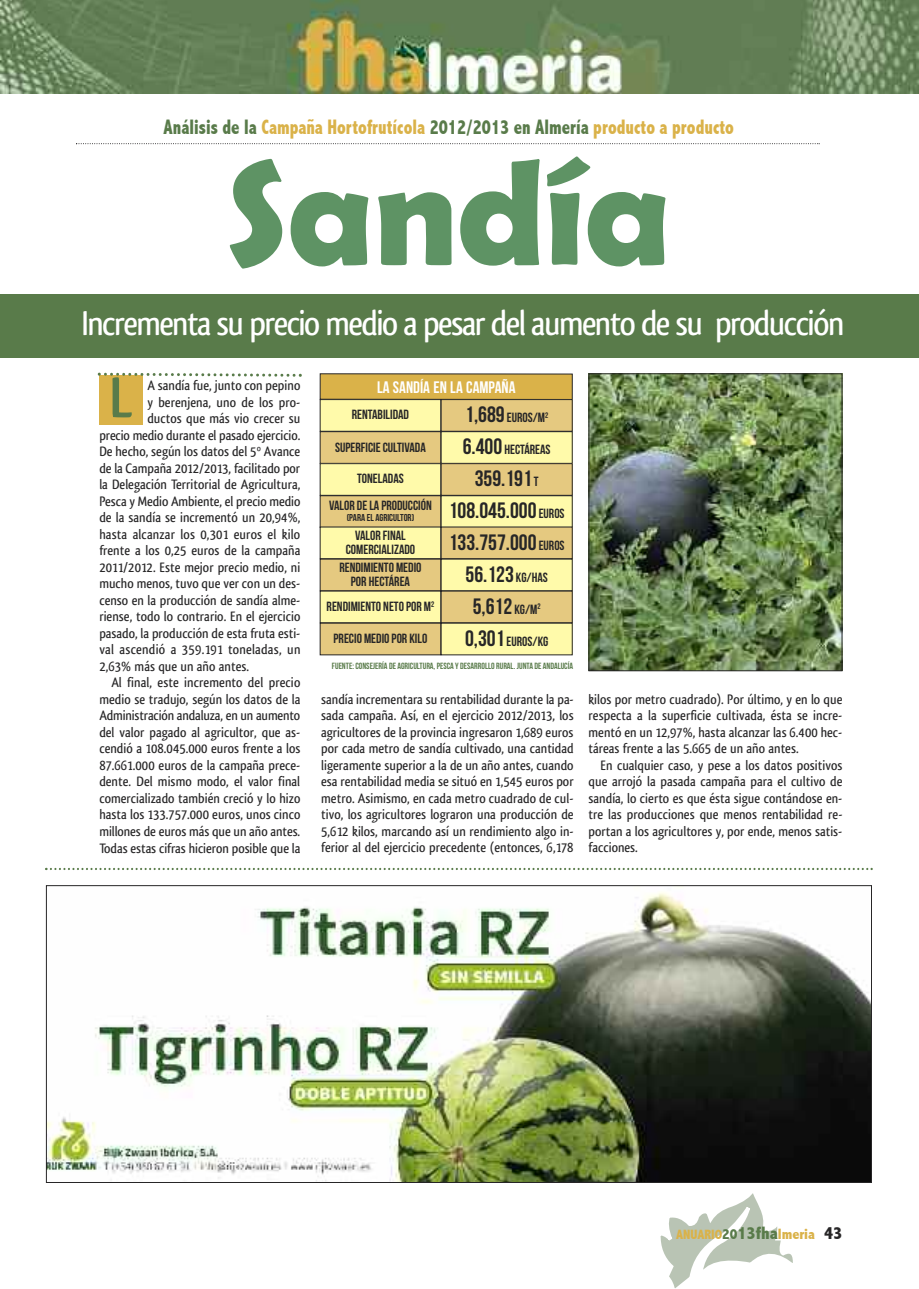
<style>
.page{position:relative;width:919px;height:1289px;background:#fff}
.page>*{position:absolute;margin:0;border:0;box-sizing:border-box;transform-origin:0 0}
.t1{font:700 150px "Berlin Sans FB Demi";color:#5e9364}
.t2{font:700 60px "Qlassik";color:#597b4a}
.t3{font:500 36px "Qlassik";letter-spacing:-.04em;color:#fff}
.t4{font:22.2px "Bebas Neue";color:#272627}
.t5{font:800 condensed 21px "Abadi";color:#dab249;scale:.85 1}
.t6{font:16.65px "Bebas Neue";color:#fff}
.t7{font:500 14.25px/16.5px "Qlassik";letter-spacing:.005em;color:#272627;text-align:justify}
.t8{font:800 condensed 13.5px "Abadi";color:#dab249}
.t9{font:13.35px/13.4px "Bebas Neue";color:#272627;text-align:center}
.t10{font:10.05px "Bebas Neue";color:#272627}
.t11{font:9px "Bebas Neue";color:#597b4a}
.s1{color:#597b4a}
.s2{font-size:22.2px}
.s3{font-size:13.35px}
.s4{font-size:15px;color:#597b4a}
.s5{font-size:18px;color:#597b4a}
.s6{font-size:15px}
.s7{font-size:18px;color:#272627}
</style>
<div class="page">
<svg style="left:660px;top:1193px;width:133px;height:95px"></svg>
<img style="left:0;top:0;width:918px;height:94px">
<div style="left:0;top:294px;width:918px;height:64px;background:#597b4a"></div>
<div style="left:320px;top:374px;width:252px;height:25px;background:#dab249"></div>
<div style="left:320px;top:399px;width:121px;height:32px;background:#fffaaa"></div>
<div style="left:320px;top:399px;width:121px;height:32px;border:1px solid #272627"></div>
<div style="left:441px;top:399px;width:131px;height:32px;background:#e5c980"></div>
<div style="left:441px;top:399px;width:131px;height:32px;border:1px solid #272627"></div>
<div style="left:320px;top:431px;width:121px;height:32px;background:#e5c980"></div>
<div style="left:320px;top:431px;width:121px;height:32px;border:1px solid #272627"></div>
<div style="left:441px;top:431px;width:131px;height:32px;background:#fffaaa"></div>
<div style="left:441px;top:431px;width:131px;height:32px;border:1px solid #272627"></div>
<div style="left:320px;top:463px;width:121px;height:32px;background:#fffaaa"></div>
<div style="left:320px;top:463px;width:121px;height:32px;border:1px solid #272627"></div>
<div style="left:441px;top:463px;width:131px;height:32px;background:#e5c980"></div>
<div style="left:441px;top:463px;width:131px;height:32px;border:1px solid #272627"></div>
<div style="left:320px;top:495px;width:121px;height:32px;background:#e5c980"></div>
<div style="left:320px;top:495px;width:121px;height:32px;border:1px solid #272627"></div>
<div style="left:441px;top:495px;width:131px;height:32px;background:#fffaaa"></div>
<div style="left:441px;top:495px;width:131px;height:32px;border:1px solid #272627"></div>
<div style="left:320px;top:527px;width:121px;height:31px;background:#fffaaa"></div>
<div style="left:320px;top:527px;width:121px;height:32px;border:1px solid #272627"></div>
<div style="left:441px;top:527px;width:131px;height:31px;background:#e5c980"></div>
<div style="left:441px;top:527px;width:131px;height:32px;border:1px solid #272627"></div>
<div style="left:320px;top:559px;width:121px;height:32px;background:#e5c980"></div>
<div style="left:320px;top:559px;width:121px;height:32px;border:1px solid #272627"></div>
<div style="left:441px;top:559px;width:131px;height:32px;background:#fffaaa"></div>
<div style="left:441px;top:559px;width:131px;height:32px;border:1px solid #272627"></div>
<div style="left:320px;top:591px;width:121px;height:31px;background:#fffaaa"></div>
<div style="left:320px;top:591px;width:121px;height:32px;border:1px solid #272627"></div>
<div style="left:441px;top:591px;width:131px;height:31px;background:#e5c980"></div>
<div style="left:441px;top:591px;width:131px;height:32px;border:1px solid #272627"></div>
<div style="left:320px;top:623px;width:121px;height:32px;background:#e5c980"></div>
<div style="left:320px;top:623px;width:121px;height:32px;border:1px solid #272627"></div>
<div style="left:441px;top:623px;width:131px;height:32px;background:#fffaaa"></div>
<div style="left:99px;top:375px;width:44px;height:50px;background:#dab249"></div>
<svg style="left:98px;top:372px;width:204px;height:5px"></svg>
<svg style="left:76px;top:143px;width:743px;height:1px"></svg>
<img style="left:48px;top:892px;width:821px;height:288px">
<svg style="left:45px;top:867px;width:827px;height:3px"></svg>
<img style="left:590px;top:375px;width:250px;height:294px">
<div style="left:588px;top:373px;width:254px;height:298px;border:1px solid #272627"></div>
<p class="t5" style="left:164px;top:115px;width:672px"><span class="s1">Análisis de la</span> Campaña Hortofrutícola <span class="s1">2012/2013 en Almería</span> producto a producto</p>
<p class="t1" style="left:227px;top:126px;width:446px">Sandía</p>
<p class="t3" style="left:81px;top:302px;width:764px">Incrementa su precio medio a pesar del aumento de su producción</p>
<p class="t2" style="left:109px;top:362px;width:25px">L</p>
<p class="t7" style="left:147px;top:377px;width:154px">A sandía fue, junto con pepino</p>
<p class="t7" style="left:147px;top:394px;width:154px">y berenjena, uno de los pro-</p>
<p class="t7" style="left:147px;top:410px;width:154px">ductos que más vio crecer su</p>
<p class="t7" style="left:99px;top:427px;width:202px">precio medio durante el pasado ejercicio.</p>
<p class="t7" style="left:99px;top:443px;width:202px">De hecho, según los datos del 5º Avance</p>
<p class="t7" style="left:99px;top:460px;width:202px">de la Campaña 2012/2013, facilitado por</p>
<p class="t7" style="left:99px;top:476px;width:202px">la Delegación Territorial de Agricultura,</p>
<p class="t7" style="left:99px;top:493px;width:202px">Pesca y Medio Ambiente, el precio medio</p>
<p class="t7" style="left:99px;top:509px;width:202px">de la sandía se incrementó un 20,94%,</p>
<p class="t7" style="left:99px;top:526px;width:202px">hasta alcanzar los 0,301 euros el kilo</p>
<p class="t7" style="left:99px;top:542px;width:202px">frente a los 0,25 euros de la campaña</p>
<p class="t7" style="left:99px;top:559px;width:202px">2011/2012. Este mejor precio medio, ni</p>
<p class="t7" style="left:99px;top:575px;width:202px">mucho menos, tuvo que ver con un des-</p>
<p class="t7" style="left:99px;top:592px;width:202px">censo en la producción de sandía alme-</p>
<p class="t7" style="left:99px;top:608px;width:202px">riense, todo lo contrario. En el ejercicio</p>
<p class="t7" style="left:99px;top:625px;width:202px">pasado, la producción de esta fruta esti-</p>
<p class="t7" style="left:99px;top:641px;width:202px">val ascendió a 359.191 toneladas, un</p>
<p class="t7" style="left:99px;top:658px;width:151px">2,63% más que un año antes.</p>
<p class="t7" style="left:111px;top:674px;width:190px">Al final, este incremento del precio</p>
<p class="t7" style="left:99px;top:691px;width:202px">medio se tradujo, según los datos de la</p>
<p class="t7" style="left:99px;top:707px;width:202px">Administración andaluza, en un aumento</p>
<p class="t7" style="left:99px;top:724px;width:202px">del valor pagado al agricultor, que as-</p>
<p class="t7" style="left:99px;top:740px;width:202px">cendió a 108.045.000 euros frente a los</p>
<p class="t7" style="left:99px;top:757px;width:202px">87.661.000 euros de la campaña prece-</p>
<p class="t7" style="left:99px;top:773px;width:202px">dente. Del mismo modo, el valor final</p>
<p class="t7" style="left:99px;top:790px;width:202px">comercializado también creció y lo hizo</p>
<p class="t7" style="left:99px;top:806px;width:202px">hasta los 133.757.000 euros, unos cinco</p>
<p class="t7" style="left:99px;top:823px;width:202px">millones de euros más que un año antes.</p>
<p class="t7" style="left:99px;top:839px;width:202px">Todas estas cifras hicieron posible que la</p>
<p class="t6" style="left:377px;top:378px;width:140px">LA SANDÍA EN LA CAMPAÑA</p>
<p class="t9" style="left:352px;top:408px;width:59px">RENTABILIDAD</p>
<p class="t9" style="left:465px;top:411px;width:85px"><span class="s2">1,689</span>EUROS/M<sup>2</sup></p>
<p class="t9" style="left:335px;top:440px;width:92px">SUPERFICIE CULTIVADA</p>
<p class="t9" style="left:462px;top:443px;width:89px"><span class="s2">6.400</span> HECTÁREAS</p>
<p class="t9" style="left:357px;top:472px;width:48px">TONELADAS</p>
<p class="t4" style="left:474px;top:465px;width:65px">359.191<span class="s3">T</span></p>
<p class="t9" style="left:329px;top:499px;width:104px">VALOR DE LA PRODUCCIÓN</p>
<p class="t10" style="left:347px;top:512px;width:69px">(PARA EL AGRICULTOR)</p>
<p class="t4" style="left:448px;top:497px;width:117px">108.045.000<span class="s3">EUROS</span></p>
<p class="t9" style="left:346px;top:529px;width:71px">VALOR FINAL<br>COMERCIALIZADO</p>
<p class="t4" style="left:448px;top:529px;width:117px">133.757.000<span class="s3">EUROS</span></p>
<p class="t9" style="left:339px;top:561px;width:84px">RENDIMIENTO MEDIO<br>POR HECTÁREA</p>
<p class="t4" style="left:465px;top:561px;width:84px">56.123 <span class="s3">KG/HAS</span></p>
<p class="t9" style="left:326px;top:599px;width:109px">RENDIMIENTO NETO POR M<sup>2</sup></p>
<p class="t4" style="left:473px;top:593px;width:69px">5,612 <span class="s3">KG/M</span><sup>2</sup></p>
<p class="t9" style="left:333px;top:631px;width:95px">PRECIO MEDIO POR KILO</p>
<p class="t9" style="left:465px;top:634px;width:85px"><span class="s2">0,301</span>EUROS/KG</p>
<p class="t11" style="left:332px;top:661px;width:243px">FUENTE: CONSEJERÍA DE AGRICULTURA, PESCA Y DESARROLLO RURAL. JUNTA DE ANDALUCÍA</p>
<p class="t7" style="left:321px;top:691px;width:254px">sandía incrementara su rentabilidad durante la pa&shy;sada campaña. Así, en el ejercicio 2012/2013, los agricultores de la provincia ingresaron 1,689 euros por cada metro de sandía cultivado, una cantidad ligeramente superior a la de un año antes, cuando esa rentabilidad media se situó en 1,545 euros por metro. Asimismo, en cada metro cuadrado de cul&shy;tivo, los agricultores lograron una producción de 5,612 kilos, marcando así un rendimiento algo in&shy;ferior al del ejercicio precedente (entonces, 6,178</p>
<p class="t7" style="left:588px;top:691px;width:255px">kilos por metro cuadrado). Por último, y en lo que</p>
<p class="t7" style="left:588px;top:707px;width:255px">respecta a la superficie cultivada, ésta se incre-</p>
<p class="t7" style="left:588px;top:724px;width:255px">mentó en un 12,97%, hasta alcanzar las 6.400 hec-</p>
<p class="t7" style="left:588px;top:740px;width:212px">táreas frente a las 5.665 de un año antes.</p>
<p class="t7" style="left:600px;top:757px;width:243px">En cualquier caso, y pese a los datos positivos</p>
<p class="t7" style="left:588px;top:773px;width:255px">que arrojó la pasada campaña para el cultivo de</p>
<p class="t7" style="left:588px;top:790px;width:255px">sandía, lo cierto es que ésta sigue contándose en-</p>
<p class="t7" style="left:588px;top:806px;width:255px">tre las producciones que menos rentabilidad re-</p>
<p class="t7" style="left:588px;top:823px;width:255px">portan a los agricultores y, por ende, menos satis-</p>
<p class="t7" style="left:588px;top:839px;width:51px">facciones.</p>
<p class="t8" style="left:676px;top:1226px;width:168px">AnuArio<span class="s4">20</span><span class="s5">13fha</span><span class="s6">lmeria</span> <span class="s7">43</span></p>
</div>
